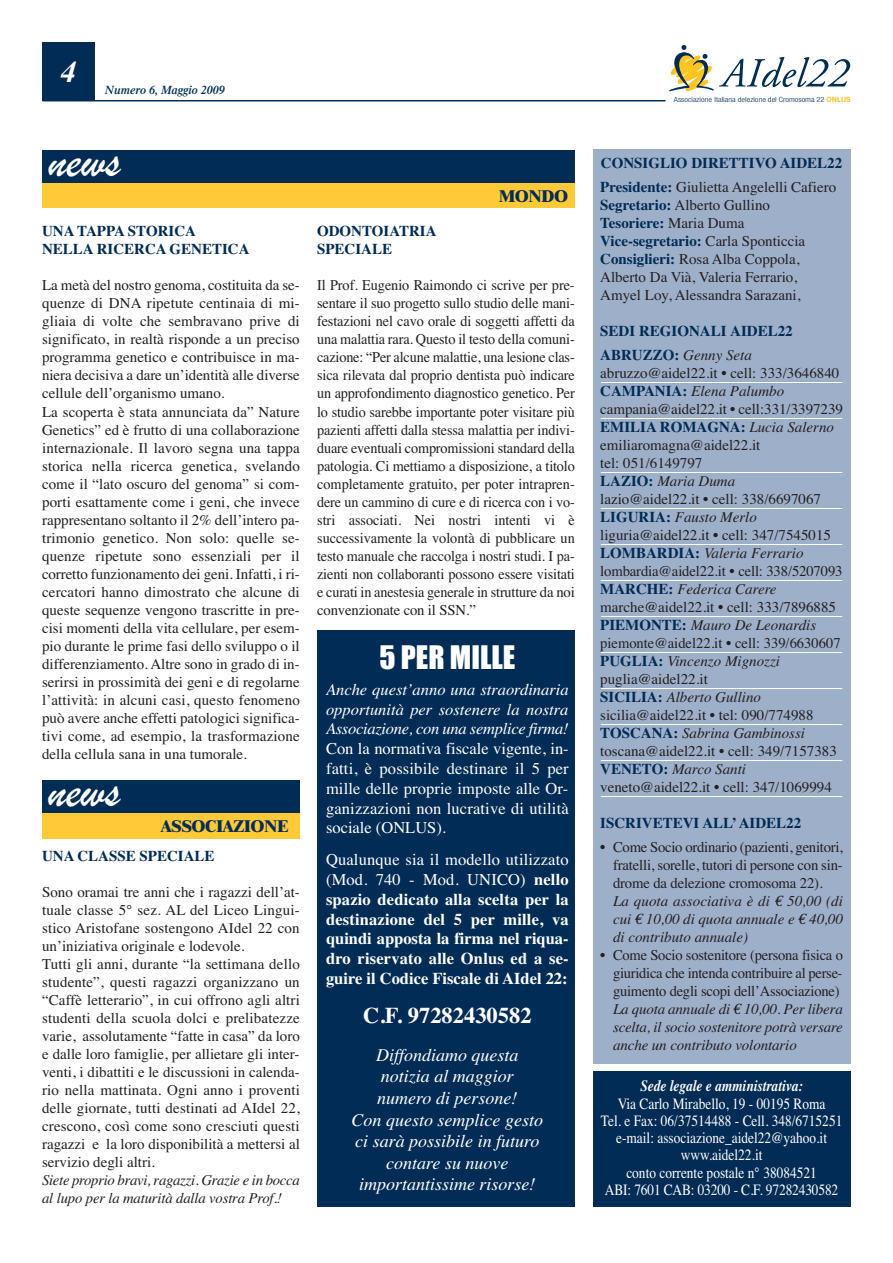
<style>
.page{position:relative;width:893px;height:1263px;background:#fff}
.page>*{position:absolute;margin:0;border:0;box-sizing:border-box;transform-origin:0 0}
.t1{font:49.5px "Brush Script";color:#fff}
.t2{font:30px "Impact";color:#fff}
.t3{font:italic 700 30px "Times";color:#fff}
.t4{font:700 22.5px "Times";color:#fff}
.t5{font:italic 18px/21.6px "Times";color:#fff;text-align:center}
.t6{font:700 16.5px/19.8px "Times";color:#fff;text-align:justify}
.t7{font:16.5px/19.8px "Times";letter-spacing:.01em;color:#fff;text-align:justify}
.t8{font:italic 16.5px/19.8px "Times";letter-spacing:-.015em;color:#fff;text-align:justify}
.t9{font:800 16.5px "Times";color:#002c55}
.t10{font:15.75px/17.2px "Times";color:#fff;text-align:center;scale:.85 1}
.t11{font:italic 700 15.75px "Times";color:#fff;scale:.85 1}
.t12{font:15px/18px "Times";color:#231f20}
.t13{font:15px/18px "Times";color:#231f20;text-align:justify;scale:.95 1}
.t14{font:700 15px/18px "Times";color:#002c55}
.t15{font:italic 15px/18px "Times";letter-spacing:-.02em;color:#231f20}
.t16{font:italic 600 12px "Times";color:#002c55}
.t17{font:300 condensed 7.2px "Helvetica Neue";color:#002c55;scale:1.17 1}
.s1{font-weight:400}
.s2{font-weight:700;font-stretch:normal;color:#fec422}
.s3{font-weight:400;color:#231f20}
.s4{font-weight:700;color:#002c55}
.s5{font-weight:400;font-style:italic;color:#231f20}
.s6{font-style:italic}
.s7{font-family:"Euro Serif";font-style:italic}
</style>
<div class="page">
<svg style="left:669px;top:45px;width:181px;height:47px"></svg>
<div style="left:43px;top:43px;width:52px;height:58px;background:#002c55"></div>
<hr style="left:43px;top:100px;width:622px;height:1px;background:#002c55">
<div style="left:43px;top:813px;width:257px;height:26px;background:#ffc938"></div>
<div style="left:43px;top:781px;width:257px;height:32px;background:#002c55"></div>
<div style="left:42px;top:182px;width:533px;height:26px;background:#ffc938"></div>
<div style="left:42px;top:150px;width:533px;height:33px;background:#002c55"></div>
<div style="left:593px;top:1071px;width:257px;height:136px;background:#002c55"></div>
<div style="left:593px;top:149px;width:257px;height:914px;background:#9eb0c9"></div>
<hr style="left:601px;top:382px;width:241px;height:1px;background:#fff">
<hr style="left:601px;top:418px;width:241px;height:1px;background:#fff">
<hr style="left:601px;top:472px;width:241px;height:1px;background:#fff">
<hr style="left:601px;top:508px;width:241px;height:1px;background:#fff">
<hr style="left:601px;top:544px;width:241px;height:1px;background:#fff">
<hr style="left:601px;top:580px;width:241px;height:1px;background:#fff">
<hr style="left:601px;top:616px;width:241px;height:1px;background:#fff">
<hr style="left:601px;top:652px;width:241px;height:1px;background:#fff">
<hr style="left:601px;top:688px;width:241px;height:1px;background:#fff">
<hr style="left:601px;top:724px;width:241px;height:1px;background:#fff">
<hr style="left:601px;top:760px;width:241px;height:1px;background:#fff">
<hr style="left:601px;top:796px;width:241px;height:1px;background:#fff">
<div style="left:318px;top:630px;width:257px;height:577px;background:#002c55"></div>
<h2 class="t3" style="left:61px;top:61px;width:16px">4</h2>
<p class="t16" style="left:105px;top:85px;width:121px">Numero 6, Maggio 2009</p>
<h1 class="t1" style="left:49px;top:130px;width:74px">news</h1>
<p class="t14" style="left:42px;top:224px;width:209px">UNA TAPPA STORICA<br>NELLA RICERCA GENETICA</p>
<p class="t12" style="left:42px;top:278px;width:259px">La metà del nostro genoma, costituita da se&shy;quenze di DNA ripetute centinaia di mi&shy;gliaia di volte che sembravano prive di significato, in realtà risponde a un preciso programma genetico e contribuisce in ma&shy;niera decisiva a dare un’identità alle diverse cellule dell’organismo umano.<br>La scoperta è stata annunciata da” Nature Genetics” ed è frutto di una collaborazione internazionale. Il lavoro segna una tappa storica nella ricerca genetica, svelando come il “lato oscuro del genoma” si com&shy;porti esattamente come i geni, che invece rappresentano soltanto il 2% dell’intero pa&shy;trimonio genetico. Non solo: quelle se&shy;quenze ripetute sono essenziali per il corretto funzionamento dei geni. Infatti, i ri&shy;cercatori hanno dimostrato che alcune di queste sequenze vengono trascritte in pre&shy;cisi momenti della vita cellulare, per esem&shy;pio durante le prime fasi dello sviluppo o il differenziamento. Altre sono in grado di in&shy;serirsi in prossimità dei geni e di regolarne l’attività: in alcuni casi, questo fenomeno può avere anche effetti patologici significa&shy;tivi come, ad esempio, la trasformazione della cellula sana in una tumorale.</p>
<h1 class="t1" style="left:48px;top:760px;width:74px">news</h1>
<p class="t9" style="left:161px;top:821px;width:129px">ASSOCIAZIONE</p>
<p class="t14" style="left:42px;top:848px;width:174px">UNA CLASSE SPECIALE</p>
<p class="t12" style="left:42px;top:884px;width:259px">Sono oramai tre anni che i ragazzi dell’at&shy;tuale classe 5° sez. AL del Liceo Lingui&shy;stico Aristofane sostengono AIdel 22 con un’iniziativa originale e lodevole.<br>Tutti gli anni, durante “la settimana dello studente”, questi ragazzi organizzano un “Caffè letterario”, in cui offrono agli altri studenti della scuola dolci e prelibatezze varie, assolutamente “fatte in casa” da loro e dalle loro famiglie, per allietare gli inter&shy;venti, i dibattiti e le discussioni in calenda&shy;rio nella mattinata. Ogni anno i proventi delle giornate, tutti destinati ad AIdel 22, crescono, così come sono cresciuti questi ragazzi e la loro disponibilità a mettersi al servizio degli altri.</p>
<p class="t15" style="left:42px;top:1172px;width:259px">Siete proprio bravi, ragazzi. Grazie e in bocca al lupo per la maturità dalla vostra Prof.!</p>
<p class="t9" style="left:499px;top:190px;width:70px">MONDO</p>
<p class="t14" style="left:317px;top:224px;width:121px">ODONTOIATRIA<br>SPECIALE</p>
<p class="t13" style="left:317px;top:278px;width:273px">Il Prof. Eugenio Raimondo ci scrive per pre&shy;sentare il suo progetto sullo studio delle mani&shy;festazioni nel cavo orale di soggetti affetti da una malattia rara. Questo il testo della comuni&shy;cazione: “Per alcune malattie, una lesione clas&shy;sica rilevata dal proprio dentista può indicare un approfondimento diagnostico genetico. Per lo studio sarebbe importante poter visitare più pazienti affetti dalla stessa malattia per indivi&shy;duare eventuali compromissioni standard della patologia. Ci mettiamo a disposizione, a titolo completamente gratuito, per poter intrapren&shy;dere un cammino di cure e di ricerca con i vo&shy;stri associati. Nei nostri intenti vi è successivamente la volontà di pubblicare un testo manuale che raccolga i nostri studi. I pa&shy;zienti non collaboranti possono essere visitati e curati in anestesia generale in strutture da noi convenzionate con il SSN.”</p>
<h2 class="t2" style="left:379px;top:647px;width:137px">5 PER MILLE</h2>
<p class="t8" style="left:326px;top:681px;width:244px">Anche quest’anno una straordinaria opportunità per sostenere la nostra Associazione, con una semplice firma!</p>
<p class="t7" style="left:326px;top:740px;width:244px">Con la normativa fiscale vigente, in&shy;fatti, è possibile destinare il 5 per mille delle proprie imposte alle Or&shy;ganizzazioni non lucrative di utilità sociale (ONLUS).</p>
<p class="t6" style="left:326px;top:851px;width:244px"><span class="s1">Qualunque sia il modello utilizzato (Mod. 740 - Mod. UNICO)</span> nello spazio dedicato alla scelta per la destinazione del 5 per mille, va quindi apposta la firma nel riqua&shy;dro riservato alle Onlus ed a se&shy;guire il Codice Fiscale di AIdel 22:</p>
<h3 class="t4" style="left:363px;top:1007px;width:170px">C.F. 97282430582</h3>
<p class="t5" style="left:352px;top:1045px;width:193px">Diffondiamo questa notizia al maggior numero di persone!<br>Con questo semplice gesto ci sarà possibile in futuro contare su nuove importantissime risorse!</p>
<p class="t17" style="left:674px;top:97px;width:153px">Associazione Italiana delezione del Cromosoma 22 <span class="s2">ONLUS</span></p>
<p class="t14" style="left:600px;top:151px;width:244px;line-height:24.8px">CONSIGLIO DIRETTIVO AIDEL22<br>Presidente: <span class="s3">Giulietta Angelelli Cafiero</span></p>
<p class="t12" style="left:600px;top:198px;width:206px"><span class="s4">Segretario:</span> Alberto Gullino<br><span class="s4">Tesoriere:</span> Maria Duma<br><span class="s4">Vice-segretario:</span> Carla Sponticcia<br><span class="s4">Consiglieri:</span> Rosa Alba Coppola,<br>Alberto Da Vià, Valeria Ferrario,<br>Amyel Loy, Alessandra Sarazani,</p>
<p class="t14" style="left:600px;top:321px;width:194px;line-height:24px">SEDI REGIONALI AIDEL22<br>ABRUZZO: <span class="s5">Genny Seta</span></p>
<p class="t12" style="left:600px;top:366px;width:244px">abruzzo@aidel22.it • cell: 333/3646840<br><span class="s4">CAMPANIA:</span> <span class="s6">Elena Palumbo </span>campania@aidel22.it • cell:331/3397239<br><span class="s4">EMILIA ROMAGNA:</span> <span class="s6">Lucia Salerno </span>emiliaromagna@aidel22.it<br>tel: 051/6149797<br><span class="s4">LAZIO:</span> <span class="s6">Maria Duma<br></span>lazio@aidel22.it • cell: 338/6697067<br><span class="s4">LIGURIA:</span> <span class="s6">Fausto Merlo </span>liguria@aidel22.it • cell: 347/7545015<br><span class="s4">LOMBARDIA:</span> <span class="s6">Valeria Ferrario </span>lombardia@aidel22.it • cell: 338/5207093<br><span class="s4">MARCHE:</span> <span class="s6">Federica Carere </span>marche@aidel22.it • cell: 333/7896885<br><span class="s4">PIEMONTE:</span> <span class="s6">Mauro De Leonardis </span>piemonte@aidel22.it • cell: 339/6630607<br><span class="s4">PUGLIA:</span> <span class="s6">Vincenzo Mignozzi </span>puglia@aidel22.it<br><span class="s4">SICILIA:</span> <span class="s6">Alberto Gullino </span>sicilia@aidel22.it • tel: 090/774988<br><span class="s4">TOSCANA:</span> <span class="s6">Sabrina Gambinossi </span>toscana@aidel22.it • cell: 349/7157383<br><span class="s4">VENETO:</span> <span class="s6">Marco Santi </span>veneto@aidel22.it • cell: 347/1069994</p>
<p class="t14" style="left:600px;top:816px;width:202px">ISCRIVETEVI ALL’ AIDEL22</p>
<p class="t12" style="left:613px;top:840px;width:231px;text-indent:-13px">• Come Socio ordinario (pazienti, genitori, fratelli, sorelle, tutori di persone con sin&shy;drome da delezione cromosoma 22).<br><span class="s6">La quota associativa è di</span> <span class="s7">€</span> <span class="s6">50,00 (di cui</span> <span class="s7">€</span> <span class="s6">10,00 di quota annuale e</span> <span class="s7">€</span> <span class="s6">40,00 di contributo annuale)</span></p>
<p class="t12" style="left:613px;top:948px;width:231px;text-indent:-13px">• Come Socio sostenitore (persona fisica o giuridica che intenda contribuire al perse&shy;guimento degli scopi dell’Associazione)<br><span class="s6">La quota annuale di</span> <span class="s7">€</span> <span class="s6">10,00. Per libera scelta, il socio sostenitore potrà versare anche un contributo volontario</span></p>
<p class="t11" style="left:640px;top:1080px;width:193px">Sede legale e amministrativa:</p>
<p class="t10" style="left:601px;top:1096px;width:286px">Via Carlo Mirabello, 19 - 00195 Roma<br>Tel. e Fax: 06/37514488 - Cell. 348/6715251 e-mail: associazione_aidel22@yahoo.it www.aidel22.it<br>conto corrente postale n° 38084521<br>ABI: 7601 CAB: 03200 - C.F. 97282430582</p>
</div>
